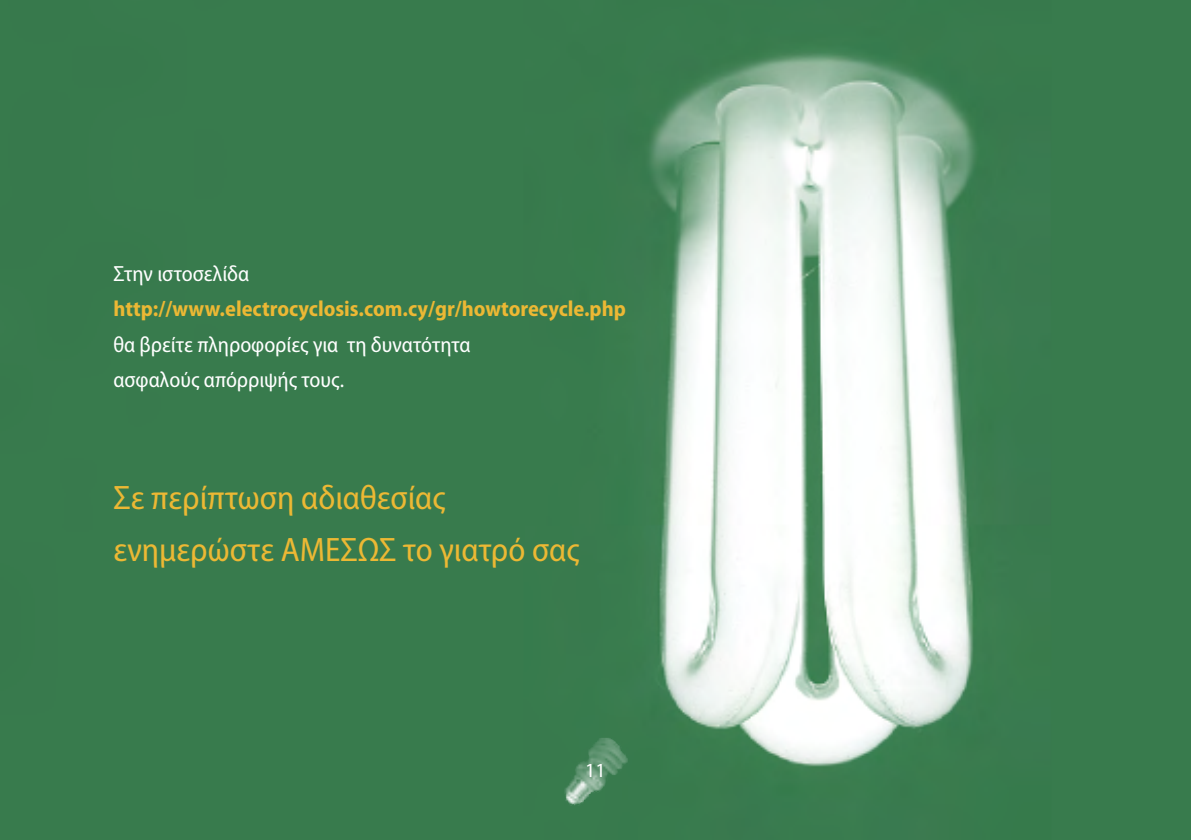
<style>
.page{position:relative;width:1191px;height:840px;background:#fff}
.page>*{position:absolute;margin:0;border:0;box-sizing:border-box;transform-origin:0 0}
.t1{font:semi-condensed 34px/51.4px "Myriad Pro";color:#ecb834}
.t2{font:semi-condensed 22px/35.4px "Myriad Pro";color:#fff}
.t3{font:700 semi-condensed 22px "Myriad Pro";color:#ecb834}
.t4{font:20px "Myriad Pro";color:#fff}
</style>
<div class="page">
<img style="left:0;top:0;width:1191px;height:839px">
<img style="left:564px;top:737px;width:64px;height:68px">
<p class="t2" style="left:113px;top:257px;width:137px">Στην ιστοσελίδα</p>
<p class="t3" style="left:113px;top:301px;width:514px">http://www.electrocyclosis.com.cy/gr/howtorecycle.php</p>
<p class="t2" style="left:113px;top:328px;width:359px">θα βρείτε πληροφορίες για τη δυνατότητα ασφαλούς απόρριψής τους.</p>
<h1 class="t1" style="left:113px;top:474px;width:467px">Σε περίπτωση αδιαθεσίας ενημερώστε ΑΜΕΣΩΣ το γιατρό σας</h1>
<p class="t4" style="left:585px;top:762px;width:22px">11</p>
</div>
